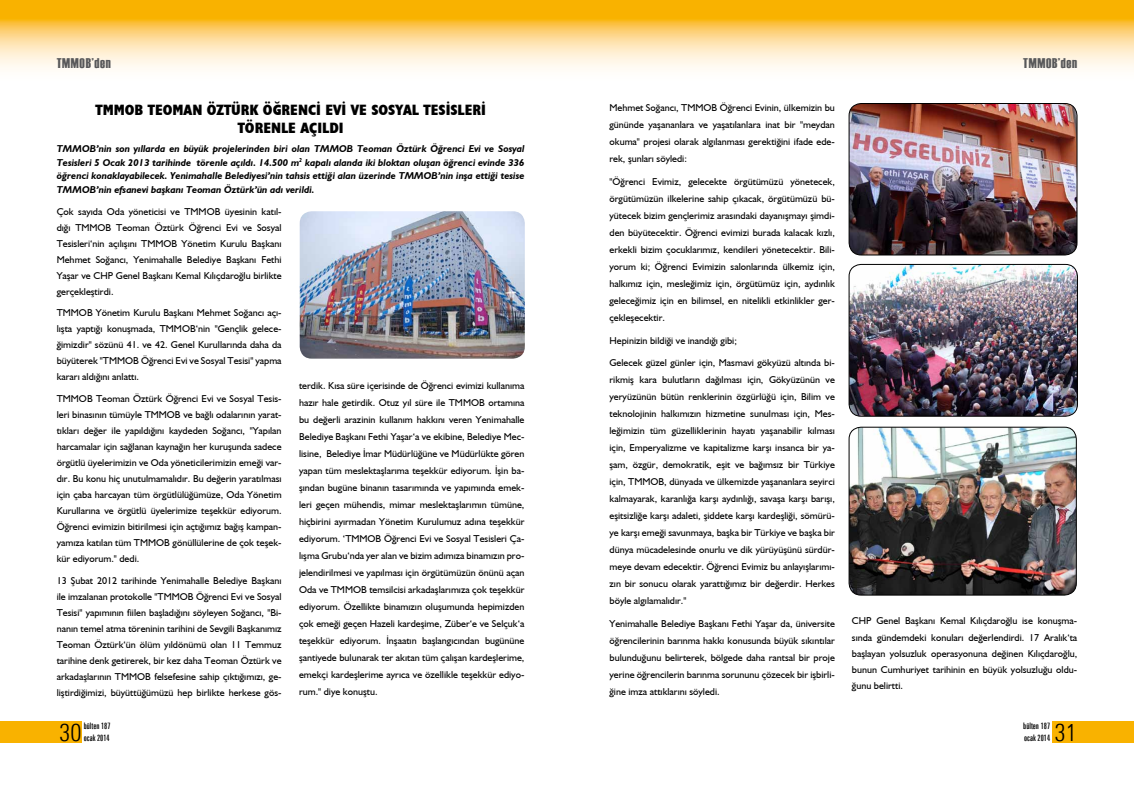
<style>
.page{position:relative;width:1134px;height:794px;background:#fff}
.page>*{position:absolute;margin:0;border:0;box-sizing:border-box;transform-origin:0 0}
.t1{font:300 condensed 24.1px "Zurich BT";color:#000}
.baslik_dar{font:700 condensed 15px "Humanist 521 BT Xtra";color:#000}
.t2{font:14px "Haettenschweiler";letter-spacing:.05em;color:#58585a}
.bultenmetin{font:10px/17px "Humanist 521 BT";color:#000;text-align:justify}
.bultenmetin-2{font:italic 700 10px/13.5px "Humanist 521 BT";color:#000;text-align:justify}
.t3{font:extra-condensed 9px/12px "Zurich BT";color:#000}
</style>
<div class="page">
<svg style="left:0;top:0;width:1134px;height:68px;background:#fcd275"></svg>
<div style="left:1052px;top:721px;width:82px;height:22px;background:#f9b200"></div>
<div style="left:0;top:721px;width:82px;height:22px;background:#f9b200"></div>
<img style="left:849px;top:427px;width:227px;height:168px">
<div style="left:849px;top:427px;width:227px;height:168px;border:1px solid #000;border-radius:12px"></div>
<img style="left:849px;top:264px;width:228px;height:152px">
<div style="left:849px;top:264px;width:229px;height:152px;border:1px solid #000;border-radius:12px"></div>
<img style="left:849px;top:103px;width:228px;height:152px">
<div style="left:849px;top:103px;width:228px;height:152px;border:1px solid #000;border-radius:12px"></div>
<img style="left:300px;top:211px;width:225px;height:148px">
<h3 class="t2" style="left:57px;top:54px;width:56px">TMMOB’den</h3>
<h3 class="t2" style="left:1023px;top:54px;width:56px">TMMOB’den</h3>
<p class="baslik_dar" style="left:95px;top:100px;width:392px">TMMOB TEOMAN ÖZTÜRK ÖĞRENCİ EVİ VE SOSYAL TESİSLERİ</p>
<p class="baslik_dar" style="left:238px;top:118px;width:107px">TÖRENLE AÇILDI</p>
<p class="bultenmetin-2" style="left:57px;top:142px;width:469px">TMMOB’nin son yıllarda en büyük projelerinden biri olan TMMOB Teoman Öztürk Öğrenci Evi ve Sosyal Tesisleri 5 Ocak 2013 tarihinde törenle açıldı. 14.500 m<sup>2</sup> kapalı alanda iki bloktan oluşan öğrenci evinde 336 öğrenci konaklayabilecek. Yenimahalle Belediyesi’nin tahsis ettiği alan üzerinde TMMOB’nin inşa ettiği tesise TMMOB’nin efsanevi başkanı Teoman Öztürk’ün adı verildi.</p>
<p class="bultenmetin" style="left:57px;top:203px;width:226px;line-height:16px">Çok sayıda Oda yöneticisi ve TMMOB üyesinin katıl&shy;dığı TMMOB Teoman Öztürk Öğrenci Evi ve Sosyal Tesisleri‘nin açılışını TMMOB Yönetim Kurulu Başkanı Mehmet Soğancı, Yenimahalle Belediye Başkanı Fethi Yaşar ve CHP Genel Başkanı Kemal Kılıçdaroğlu birlikte gerçekleştirdi.</p>
<p class="bultenmetin" style="left:57px;top:305px;width:226px;line-height:16px">TMMOB Yönetim Kurulu Başkanı Mehmet Soğancı açı&shy;lışta yaptığı konuşmada, TMMOB‘nin "Gençlik gelece&shy;ğimizdir" sözünü 41. ve 42. Genel Kurullarında daha da büyüterek "TMMOB Öğrenci Evi ve Sosyal Tesisi" yapma kararı aldığını anlattı.</p>
<p class="bultenmetin" style="left:57px;top:390px;width:226px;line-height:16px">TMMOB Teoman Öztürk Öğrenci Evi ve Sosyal Tesis&shy;leri binasının tümüyle TMMOB ve bağlı odalarının yarat&shy;tıkları değer ile yapıldığını kaydeden Soğancı, "Yapılan harcamalar için sağlanan kaynağın her kuruşunda sadece örgütlü üyelerimizin ve Oda yöneticilerimizin emeği var&shy;dır. Bu konu hiç unutulmamalıdır. Bu değerin yaratılması için çaba harcayan tüm örgütlülüğümüze, Oda Yönetim Kurullarına ve örgütlü üyelerimize teşekkür ediyorum.<br>Öğrenci evimizin bitirilmesi için açtığımız bağış kampan&shy;yamıza katılan tüm TMMOB gönüllülerine de çok teşek&shy;kür ediyorum." dedi.</p>
<p class="bultenmetin" style="left:57px;top:572px;width:226px;line-height:16px">13 Şubat 2012 tarihinde Yenimahalle Belediye Başkanı ile imzalanan protokolle "TMMOB Öğrenci Evi ve Sosyal Tesisi" yapımının fiilen başladığını söyleyen Soğancı, "Bi&shy;nanın temel atma töreninin tarihini de Sevgili Başkanımız Teoman Öztürk‘ün ölüm yıldönümü olan 11 Temmuz tarihine denk getirerek, bir kez daha Teoman Öztürk ve arkadaşlarının TMMOB felsefesine sahip çıktığımızı, ge&shy;liştirdiğimizi, büyüttüğümüzü hep birlikte herkese gös-</p>
<p class="bultenmetin" style="left:299px;top:377px;width:227px">terdik. Kısa süre içerisinde de Öğrenci evimizi kullanıma hazır hale getirdik. Otuz yıl süre ile TMMOB ortamına bu değerli arazinin kullanım hakkını veren Yenimahalle Belediye Başkanı Fethi Yaşar‘a ve ekibine, Belediye Mec&shy;lisine, Belediye İmar Müdürlüğüne ve Müdürlükte gören yapan tüm meslektaşlarıma teşekkür ediyorum. İşin ba&shy;şından bugüne binanın tasarımında ve yapımında emek&shy;leri geçen mühendis, mimar meslektaşlarımın tümüne, hiçbirini ayırmadan Yönetim Kurulumuz adına teşekkür ediyorum. ‘TMMOB Öğrenci Evi ve Sosyal Tesisleri Ça&shy;lışma Grubu‘nda yer alan ve bizim adımıza binamızın pro&shy;jelendirilmesi ve yapılması için örgütümüzün önünü açan Oda ve TMMOB temsilcisi arkadaşlarımıza çok teşekkür ediyorum. Özellikte binamızın oluşumunda hepimizden çok emeği geçen Hazeli kardeşime, Züber‘e ve Selçuk‘a teşekkür ediyorum. İnşaatın başlangıcından bugününe şantiyede bulunarak ter akıtan tüm çalışan kardeşlerime, emekçi kardeşlerime ayrıca ve özellikle teşekkür ediyo&shy;rum." diye konuştu.</p>
<p class="bultenmetin" style="left:609px;top:99px;width:227px">Mehmet Soğancı, TMMOB Öğrenci Evinin, ülkemizin bu gününde yaşananlara ve yaşatılanlara inat bir "meydan okuma" projesi olarak algılanması gerektiğini ifade ede&shy;rek, şunları söyledi:</p>
<p class="bultenmetin" style="left:609px;top:173px;width:227px">"Öğrenci Evimiz, gelecekte örgütümüzü yönetecek, örgütümüzün ilkelerine sahip çıkacak, örgütümüzü bü&shy;yütecek bizim gençlerimiz arasındaki dayanışmayı şimdi&shy;den büyütecektir. Öğrenci evimizi burada kalacak kızlı, erkekli bizim çocuklarımız, kendileri yönetecektir. Bili&shy;yorum ki; Öğrenci Evimizin salonlarında ülkemiz için, halkımız için, mesleğimiz için, örgütümüz için, aydınlık geleceğimiz için en bilimsel, en nitelikli etkinlikler ger&shy;çekleşecektir.</p>
<p class="bultenmetin" style="left:609px;top:331px;width:129px">Hepinizin bildiği ve inandığı gibi;</p>
<p class="bultenmetin" style="left:609px;top:354px;width:227px">Gelecek güzel günler için, Masmavi gökyüzü altında bi&shy;rikmiş kara bulutların dağılması için, Gökyüzünün ve yeryüzünün bütün renklerinin özgürlüğü için, Bilim ve teknolojinin halkımızın hizmetine sunulması için, Mes&shy;leğimizin tüm güzelliklerinin hayatı yaşanabilir kılması için, Emperyalizme ve kapitalizme karşı insanca bir ya&shy;şam, özgür, demokratik, eşit ve bağımsız bir Türkiye için, TMMOB, dünyada ve ülkemizde yaşananlara seyirci kalmayarak, karanlığa karşı aydınlığı, savaşa karşı barışı, eşitsizliğe karşı adaleti, şiddete karşı kardeşliği, sömürü&shy;ye karşı emeği savunmaya, başka bir Türkiye ve başka bir dünya mücadelesinde onurlu ve dik yürüyüşünü sürdür&shy;meye devam edecektir. Öğrenci Evimiz bu anlayışlarımı&shy;zın bir sonucu olarak yarattığımız bir değerdir. Herkes böyle algılamalıdır."</p>
<p class="bultenmetin" style="left:609px;top:615px;width:227px">Yenimahalle Belediye Başkanı Fethi Yaşar da, üniversite öğrencilerinin barınma hakkı konusunda büyük sıkıntılar bulunduğunu belirterek, bölgede daha rantsal bir proje yerine öğrencilerin barınma sorununu çözecek bir işbirli&shy;ğine imza attıklarını söyledi.</p>
<p class="bultenmetin" style="left:852px;top:612px;width:227px;line-height:16.1px">CHP Genel Başkanı Kemal Kılıçdaroğlu ise konuşma&shy;sında gündemdeki konuları değerlendirdi. 17 Aralık‘ta başlayan yolsuzluk operasyonuna değinen Kılıçdaroğlu, bunun Cumhuriyet tarihinin en büyük yolsuzluğu oldu&shy;ğunu belirtti.</p>
<p class="t3" style="left:84px;top:720px;width:28px">bülten 187 ocak 2014</p>
<p class="t3" style="left:1023px;top:720px;width:28px">bülten 187</p>
<h1 class="t1" style="left:59px;top:718px;width:24px">30</h1>
<p class="t3" style="left:1024px;top:732px;width:28px">ocak 2014</p>
<h1 class="t1" style="left:1055px;top:718px;width:24px">31</h1>
</div>
